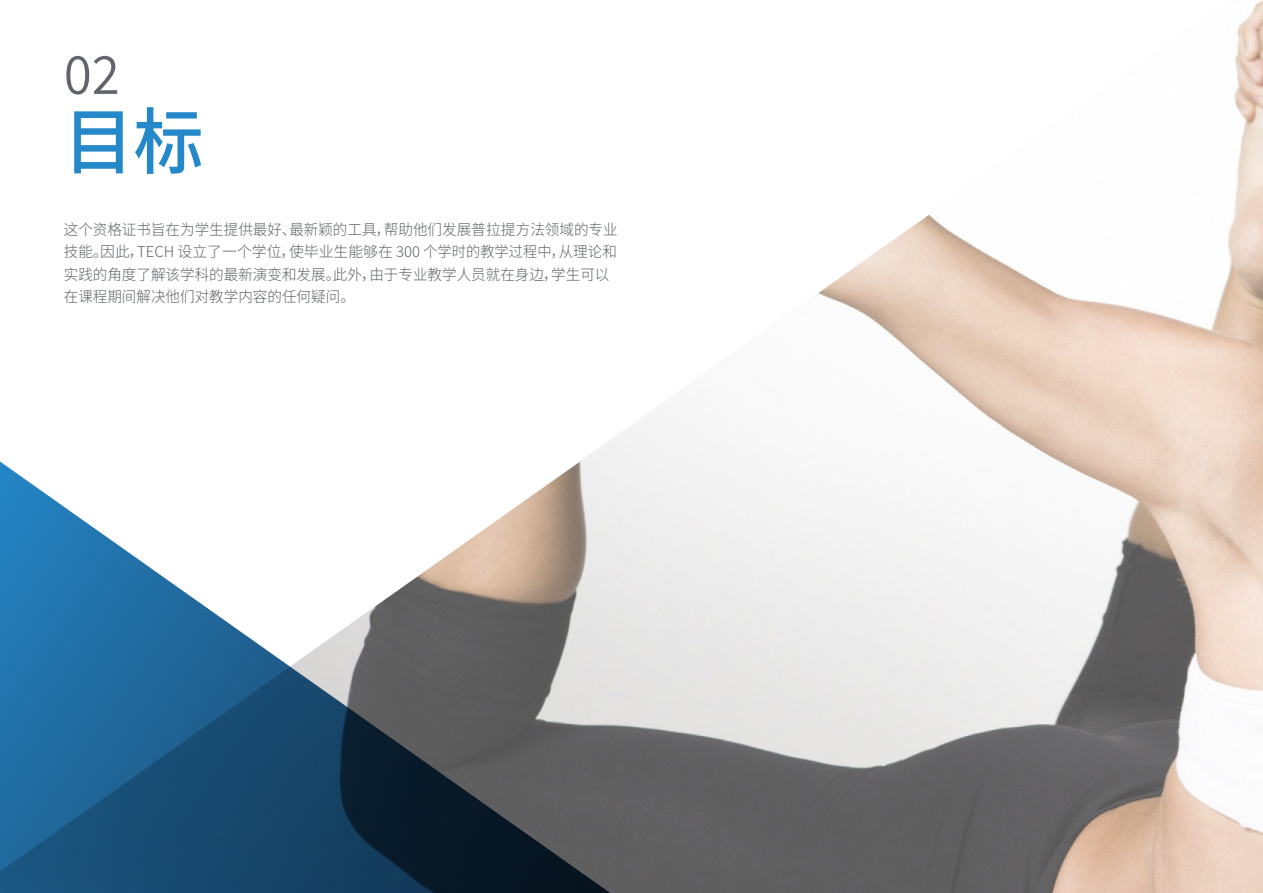
<style>
.page{position:relative;width:1263px;height:893px;background:#fff}
.page>*{position:absolute;margin:0;border:0;box-sizing:border-box;transform-origin:0 0}
.t1{font:500 72px "Source Han Sans CN";color:#2488c9}
.t2{font:52.5px "Source Han Sans CN";color:#61646a}
.t3{font:300 15px/22.5px "Source Han Sans CN";color:#61646a}
</style>
<div class="page">
<img style="left:603px;top:0;width:660px;height:893px">
<svg style="left:0;top:446px;width:640px;height:447px"></svg>
<h2 class="t2" style="left:64px;top:45px;width:57px">02</h2>
<h1 class="t1" style="left:64px;top:101px;width:141px">目标</h1>
<p class="t3" style="left:64px;top:218px;width:555px">这个资格证书旨在为学生提供最好、最新颖的工具，帮助他们发展普拉提方法领域的专业技能。因此，TECH 设立了一个学位，使毕业生能够在 300 个学时的教学过程中，从理论和实践的角度了解该学科的最新演变和发展。此外，由于专业教学人员就在身边，学生可以在课程期间解决他们对教学内容的任何疑问。</p>
</div>
